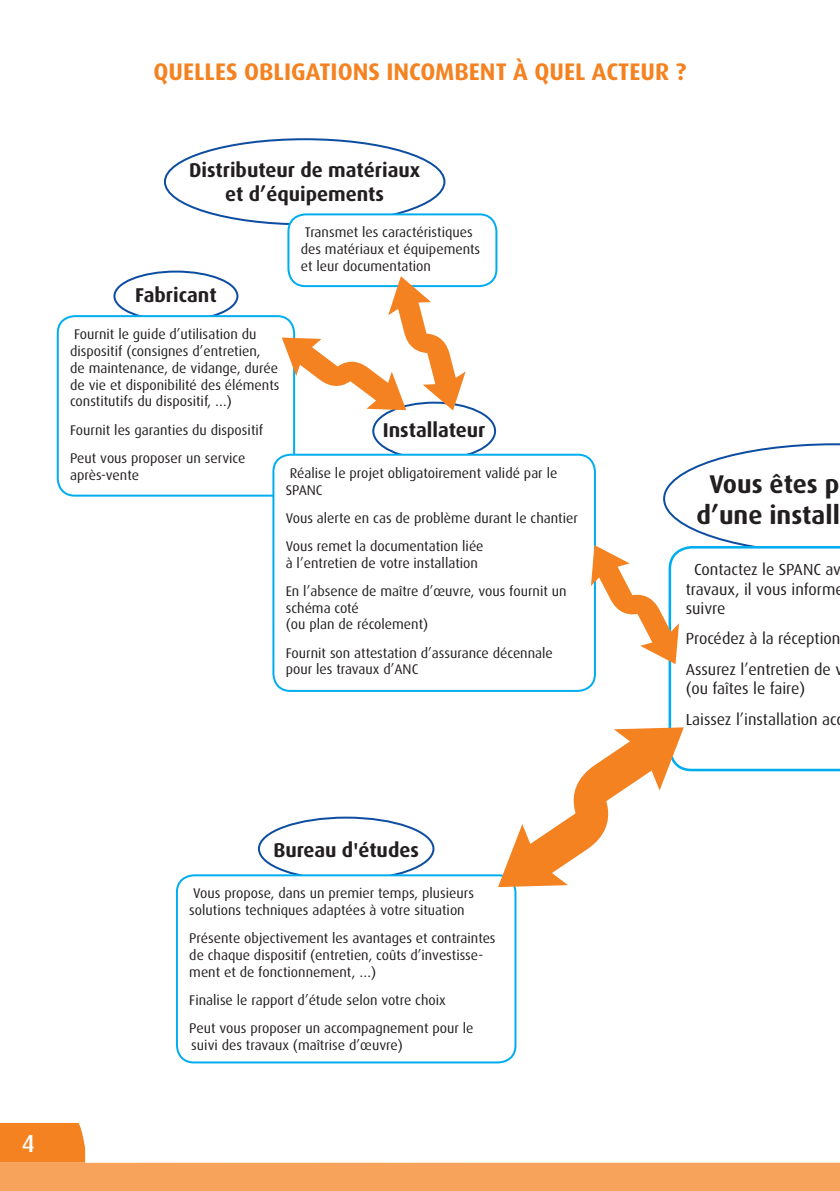
<style>
.page{position:relative;width:840px;height:1191px;background:#fff}
.page>*{position:absolute;margin:0;border:0;box-sizing:border-box;transform-origin:0 0}
.t1{font:700 25.6px/30.8px "Dax";color:#231f20;text-align:center}
.t2{font:500 24.8px "Dax OT";color:#fff}
.t3{font:700 24px "Dax";color:#f58220}
.t4{font:700 20px/24px "Dax";color:#231f20;text-align:center}
.t5{font:16px/19.2px "Dax OT";color:#231f20}
.t6{font:14px/16.8px "Dax OT";color:#231f20}
</style>
<div class="page">
<svg style="left:0;top:1123px;width:839px;height:68px"></svg>
<div style="left:113px;top:270px;width:125px;height:52px;border:2px solid #0d4da1;border-radius:50%"></div>
<div style="left:58px;top:316px;width:236px;height:179px;background:#fff;border-radius:17px"></div>
<div style="left:57px;top:315px;width:238px;height:181px;border:2px solid #00aeef;border-radius:17px"></div>
<div style="left:273px;top:455px;width:321px;height:236px;background:#fff;border-radius:17px"></div>
<div style="left:272px;top:454px;width:323px;height:238px;border:2px solid #00aeef;border-radius:17px"></div>
<div style="left:176px;top:874px;width:340px;height:189px;border:2px solid #00aeef;border-radius:17px"></div>
<div style="left:287px;top:213px;width:210px;height:74px;border:2px solid #00aeef;border-radius:17px"></div>
<svg style="left:281px;top:276px;width:184px;height:134px"></svg>
<svg style="left:497px;top:443px;width:342px;height:444px"></svg>
<h3 class="t3" style="left:153px;top:58px;width:534px">QUELLES OBLIGATIONS INCOMBENT À QUEL ACTEUR ?</h3>
<h3 class="t4" style="left:189px;top:159px;width:232px">Distributeur de matériaux et d’équipements</h3>
<h3 class="t4" style="left:135px;top:283px;width:83px">Fabricant</h3>
<p class="t6" style="left:300px;top:224px;width:181px">Transmet les caractéristiques des matériaux et équipements et leur documentation</p>
<p class="t6" style="left:70px;top:326px;width:211px">Fournit le guide d’utilisation du dispositif (consignes d’entretien,<br>de maintenance, de vidange, durée de vie et disponibilité des éléments constitutifs du dispositif, …)</p>
<p class="t6" style="left:70px;top:416px;width:194px;line-height:28.2px">Fournit les garanties du dispositif<br>Peut vous proposer un service</p>
<p class="t6" style="left:70px;top:466px;width:70px">après-vente</p>
<h3 class="t4" style="left:382px;top:418px;width:104px">Installateur</h3>
<p class="t6" style="left:285px;top:465px;width:273px">Réalise le projet obligatoirement validé par le<br>SPANC</p>
<p class="t6" style="left:285px;top:504px;width:293px;line-height:28.2px">Vous alerte en cas de problème durant le chantier<br>Vous remet la documentation liée</p>
<p class="t6" style="left:285px;top:549px;width:282px;line-height:28.2px">à l’entretien de votre installation<br>En l’absence de maître d’œuvre, vous fournit un</p>
<p class="t6" style="left:285px;top:599px;width:144px">schéma coté<br>(ou plan de récolement)</p>
<p class="t6" style="left:285px;top:644px;width:268px">Fournit son attestation d’assurance décennale pour les travaux d’ANC</p>
<h1 class="t1" style="left:696px;top:469px;width:145px">Vous êtes p d’une install</h1>
<p class="t5" style="left:685px;top:560px;width:160px;text-indent:8px">Contactez le SPANC av travaux, il vous informe suivre</p>
<p class="t5" style="left:685px;top:623px;width:159px;line-height:30.6px">Procédez à la réception<br>Assurez l’entretien de v</p>
<p class="t5" style="left:685px;top:673px;width:159px;line-height:30.6px">(ou faîtes le faire)<br>Laissez l’installation acc</p>
<h2 class="t2" style="left:22px;top:1129px;width:15px">4</h2>
<h3 class="t4" style="left:273px;top:837px;width:147px">Bureau d'études</h3>
<p class="t6" style="left:189px;top:885px;width:286px">Vous propose, dans un premier temps, plusieurs solutions techniques adaptées à votre situation</p>
<p class="t6" style="left:189px;top:930px;width:307px">Présente objectivement les avantages et contraintes de chaque dispositif (entretien, coûts d’investisse&shy;ment et de fonctionnement, …)</p>
<p class="t6" style="left:189px;top:986px;width:285px;line-height:28.2px">Finalise le rapport d’étude selon votre choix<br>Peut vous proposer un accompagnement pour le</p>
<p class="t6" style="left:191px;top:1037px;width:213px">suivi des travaux (maîtrise d’œuvre)</p>
</div>
